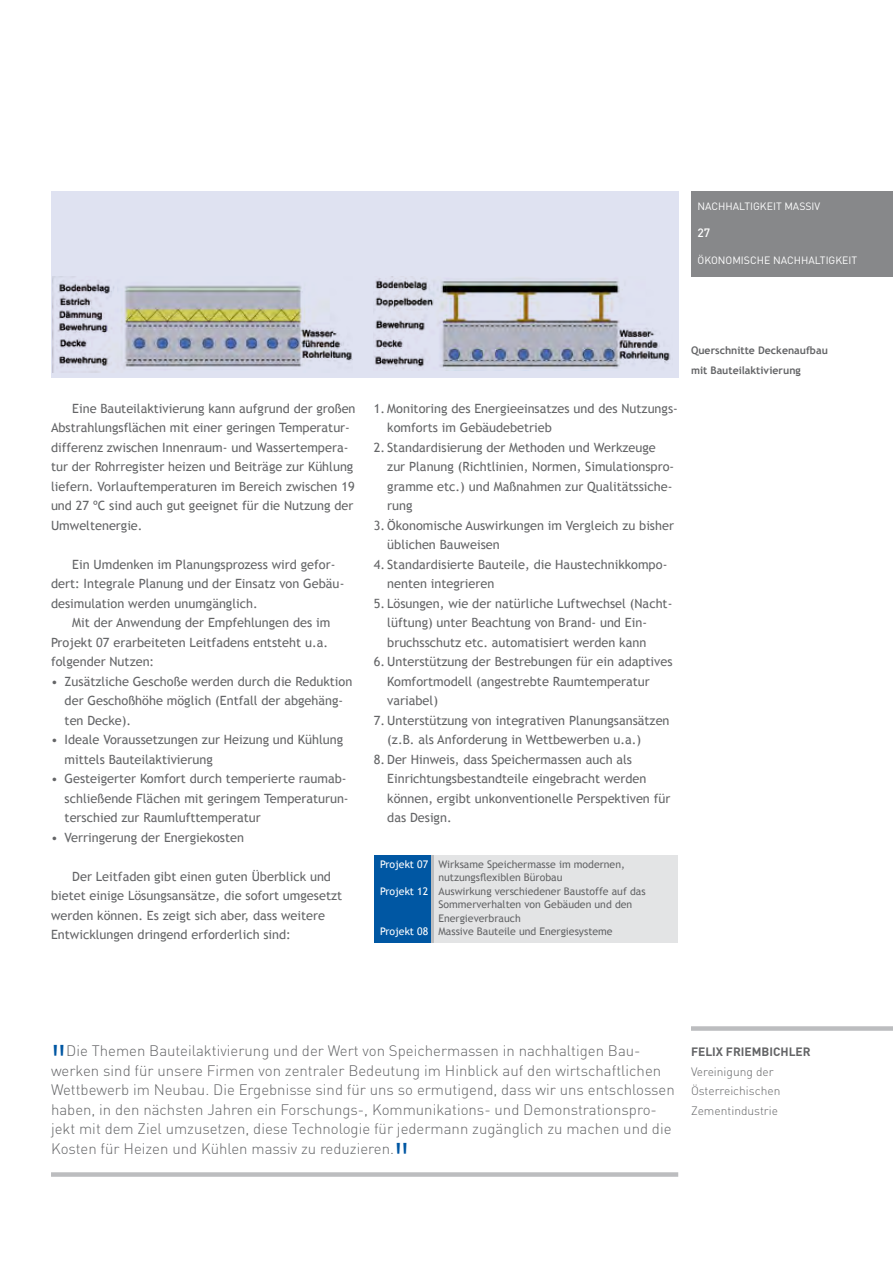
<style>
.page{position:relative;width:893px;height:1263px;background:#fff}
.page>*{position:absolute;margin:0;border:0;box-sizing:border-box;transform-origin:0 0}
.t1{font:300 15px/19.5px "DIN";color:#646567}
.t2{font:12.75px/19.5px "Trebuchet MS";color:#646567}
.t3{font:300 12px/19.5px "DIN";color:#646567}
.t4{font:700 12px "DIN";color:#646567}
.t5{font:500 12px "DIN";color:#fff}
.t6{font:10.5px "Trebuchet MS";color:#646567}
.t7{font:10.5px "DIN";color:#fff}
.t8{font:700 10.5px/19.5px "Trebuchet MS";color:#646567}
.s1{color:#fff}
.s2{font-family:"Interstate";font-size:33px;color:#0057a3}
</style>
<div class="page">
<div style="left:691px;top:191px;width:202px;height:85px;background:#87888a"></div>
<div style="left:51px;top:191px;width:627px;height:187px;background:#dfe2f1"></div>
<div style="left:374px;top:855px;width:304px;height:88px;background:#e3e4e5"></div>
<div style="left:374px;top:855px;width:60px;height:88px;background:#0057a3"></div>
<hr style="left:432px;top:855px;width:2px;height:88px;background:#bcbdbf">
<img style="left:52px;top:276px;width:300px;height:97px">
<img style="left:374px;top:276px;width:297px;height:93px">
<div style="left:691px;top:1026px;width:202px;height:5px;background:#bcbdbf"></div>
<div style="left:51px;top:1172px;width:627px;height:5px;background:#bcbdbf"></div>
<p class="t7" style="left:697px;top:199px;width:124px">NACHHALTIGKEIT MASSIV</p>
<p class="t5" style="left:697px;top:225px;width:14px">27</p>
<p class="t7" style="left:697px;top:253px;width:161px">ÖKONOM ISCHE NACHHALTIGKEIT</p>
<p class="t2" style="left:51px;top:399px;width:306px;text-indent:21px">Eine Bauteilaktivierung kann aufgrund der großen Abstrahlungsflächen mit einer geringen Temperatur&shy;differenz zwischen Innenraum- und Wassertempera&shy;tur der Rohrregister heizen und Beiträge zur Kühlung liefern. Vorlauftemperaturen im Bereich zwischen 19 und 27 ºC sind auch gut geeignet für die Nutzung der Umweltenergie.</p>
<p class="t2" style="left:51px;top:555px;width:295px;text-indent:21px">Ein Umdenken im Planungsprozess wird gefor&shy;dert: Integrale Planung und der Einsatz von Gebäu&shy;desimulation werden unumgänglich.</p>
<p class="t2" style="left:51px;top:613px;width:281px;text-indent:21px">Mit der Anwendung der Empfehlungen des im<br>Projekt 07 erarbeiteten Leitfadens entsteht u.a. folgender Nutzen:</p>
<p class="t2" style="left:65px;top:672px;width:289px;text-indent:-14px">• Zusätzliche Geschoße werden durch die Reduktion der Geschoßhöhe möglich (Entfall der abgehäng&shy;ten Decke).</p>
<p class="t2" style="left:65px;top:730px;width:280px;text-indent:-14px">• Ideale Voraussetzungen zur Heizung und Kühlung mittels Bauteilaktivierung</p>
<p class="t2" style="left:65px;top:769px;width:285px;text-indent:-14px">• Gesteigerter Komfort durch temperierte raumab&shy;schließende Flächen mit geringem Temperaturun&shy;terschied zur Raumlufttemperatur</p>
<p class="t2" style="left:51px;top:827px;width:195px">• Verringerung der Energiekosten</p>
<p class="t2" style="left:51px;top:866px;width:293px;text-indent:21px">Der Leitfaden gibt einen guten Überblick und bietet einige Lösungsansätze, die sofort umgesetzt werden können. Es zeigt sich aber, dass weitere Entwicklungen dringend erforderlich sind:</p>
<p class="t2" style="left:387px;top:398px;width:292px;text-indent:-14px">1. Monitoring des Energieeinsatzes und des Nutzungs&shy;komforts im Gebäudebetrieb</p>
<p class="t2" style="left:387px;top:437px;width:289px;text-indent:-14px">2. Standardisierung der Methoden und Werkzeuge zur Planung (Richtlinien, Normen, Simulationspro&shy;gramme etc.) und Maßnahmen zur Qualitätssiche&shy;rung</p>
<p class="t2" style="left:387px;top:515px;width:288px;text-indent:-14px">3. Ökonomische Auswirkungen im Vergleich zu bisher üblichen Bauweisen</p>
<p class="t2" style="left:387px;top:554px;width:282px;text-indent:-14px">4. Standardisierte Bauteile, die Haustechnikkompo&shy;nenten integrieren</p>
<p class="t2" style="left:387px;top:593px;width:287px;text-indent:-14px">5. Lösungen, wie der natürliche Luftwechsel (Nacht&shy;lüftung) unter Beachtung von Brand- und Ein&shy;bruchsschutz etc. automatisiert werden kann</p>
<p class="t2" style="left:387px;top:652px;width:287px;text-indent:-14px">6. Unterstützung der Bestrebungen für ein adaptives<br>Komfortmodell (angestrebte Raumtemperatur variabel)</p>
<p class="t2" style="left:387px;top:710px;width:284px;text-indent:-14px">7. Unterstützung von integrativen Planungsansätzen (z.B. als Anforderung in Wettbewerben u.a.)</p>
<p class="t2" style="left:387px;top:749px;width:285px;text-indent:-14px">8. Der Hinweis, dass Speichermassen auch als Einrichtungsbestandteile eingebracht werden können, ergibt unkonventionelle Perspektiven für das Design.</p>
<p class="t6" style="left:380px;top:858px;width:246px"><span class="s1">Projekt 07</span> Wirksame Speichermasse im modernen,</p>
<p class="t6" style="left:438px;top:871px;width:125px">nutzungsflexiblen Bürobau</p>
<p class="t6" style="left:380px;top:885px;width:267px"><span class="s1">Projekt 12</span> Auswirkung verschiedener Baustoffe auf das</p>
<p class="t6" style="left:438px;top:898px;width:195px">Sommerverhalten von Gebäuden und den</p>
<p class="t6" style="left:438px;top:912px;width:84px">Energieverbrauch</p>
<p class="t6" style="left:380px;top:925px;width:234px"><span class="s1">Projekt 08</span> Massive Bauteile und Energiesysteme</p>
<p class="t8" style="left:691px;top:341px;width:138px">Querschnitte Deckenaufbau mit Bauteilaktivierung</p>
<p class="t1" style="left:51px;top:1041px;width:625px"><span class="s2">"</span>Die Themen Bauteilaktivierung und der Wert von Speichermassen in nachhaltigen Bau&shy;werken sind für unsere Firmen von zentraler Bedeutung im Hinblick auf den wirtschaftlichen Wettbewerb im Neubau. Die Ergebnisse sind für uns so ermutigend, dass wir uns entschlossen haben, in den nächsten Jahren ein Forschungs-, Kommunikations- und Demonstrationspro&shy;jekt mit dem Ziel umzusetzen, diese Technologie für jedermann zugänglich zu machen und die Kosten für Heizen und Kühlen massiv zu reduzieren.<span class="s2">"</span></p>
<p class="t4" style="left:691px;top:1044px;width:121px">FELIX FRIEMBICHLER</p>
<p class="t3" style="left:691px;top:1061px;width:91px">Vereinigung der<br>Österreichischen<br>Zementindustrie</p>
</div>
